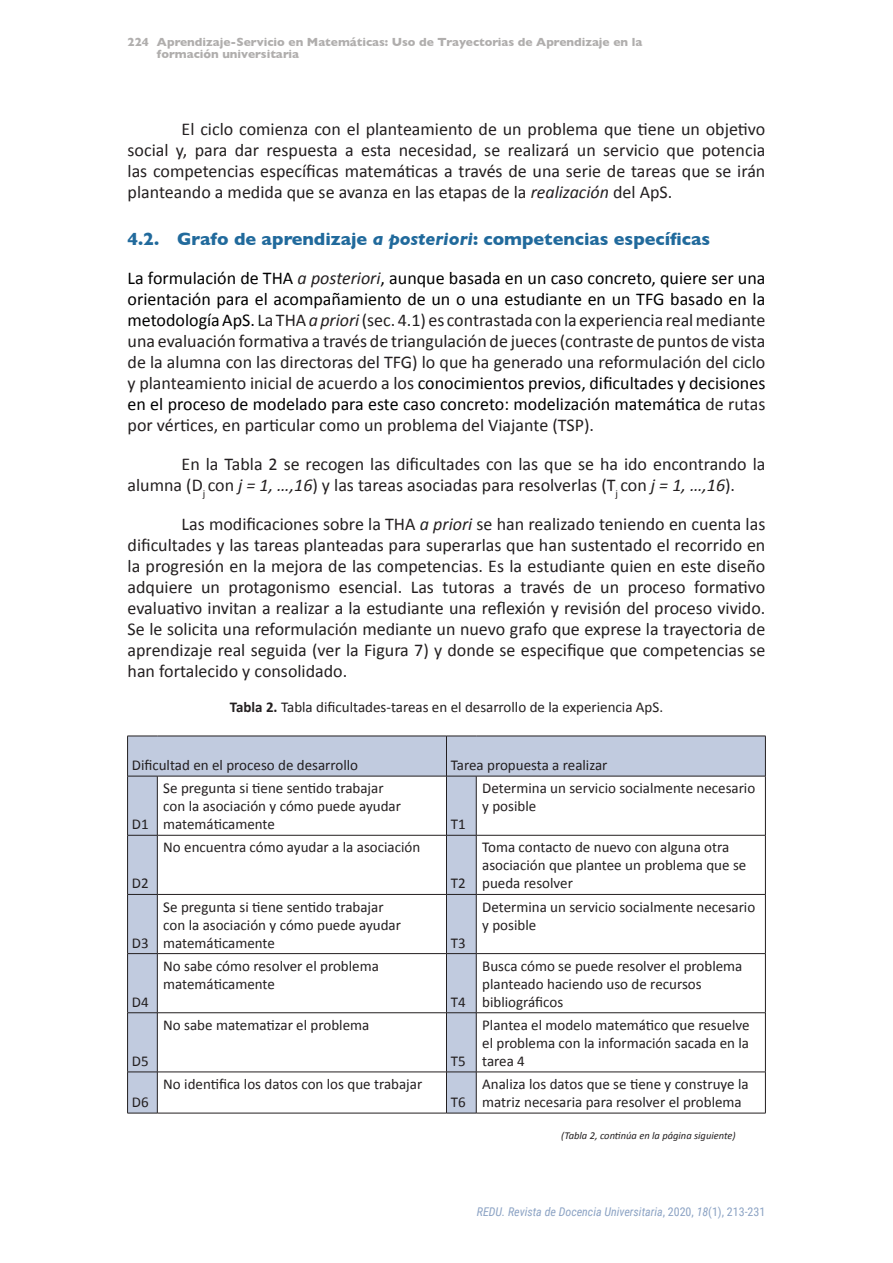
<style>
.page{position:relative;width:893px;height:1263px;background:#fff}
.page>*{position:absolute;margin:0;border:0;box-sizing:border-box;transform-origin:0 0}
.REDU_TXTGRAL{font:18px/21px "Calibri";color:#231f20;text-align:justify}
.REDU_TXTGRAL_1P{font:18px/21px "Calibri";color:#231f20;text-align:justify}
.REDU_TIT2{font:700 18px "Gill Sans";color:#216a9c}
.REDU_TXT_TABLA{font:15px/18px "Calibri";color:#231f20}
.REDU_TIT_TABLA{font:15px "Calibri";color:#231f20}
.t1{font:700 12px/12px "Gill Sans";color:#b0aead}
.t2{font:italic 12px "Roboto Condensed";color:#8ca3c4}
.REDU_TXT_TABLA-2{font:italic 10.5px "Calibri";color:#231f20}
.s1{font-style:italic}
.s2{color:#000001}
.s3{font-weight:700}
.s4{font-style:normal}
</style>
<div class="page">
<svg style="left:128px;top:737px;width:637px;height:376px"></svg>
<hr style="left:127px;top:835px;width:30px;height:1px;background:#231f20">
<hr style="left:157px;top:835px;width:289px;height:1px;background:#231f20">
<hr style="left:446px;top:835px;width:30px;height:1px;background:#231f20">
<hr style="left:476px;top:835px;width:290px;height:1px;background:#231f20">
<hr style="left:127px;top:894px;width:30px;height:1px;background:#231f20">
<hr style="left:157px;top:894px;width:289px;height:1px;background:#231f20">
<hr style="left:446px;top:894px;width:30px;height:1px;background:#231f20">
<hr style="left:476px;top:894px;width:290px;height:1px;background:#231f20">
<hr style="left:127px;top:953px;width:30px;height:1px;background:#231f20">
<hr style="left:157px;top:953px;width:289px;height:1px;background:#231f20">
<hr style="left:446px;top:953px;width:30px;height:1px;background:#231f20">
<hr style="left:476px;top:953px;width:290px;height:1px;background:#231f20">
<hr style="left:127px;top:1012px;width:30px;height:1px;background:#231f20">
<hr style="left:157px;top:1012px;width:289px;height:1px;background:#231f20">
<hr style="left:446px;top:1012px;width:30px;height:1px;background:#231f20">
<hr style="left:476px;top:1012px;width:290px;height:1px;background:#231f20">
<hr style="left:127px;top:1072px;width:30px;height:1px;background:#231f20">
<hr style="left:157px;top:1072px;width:289px;height:1px;background:#231f20">
<hr style="left:446px;top:1072px;width:30px;height:1px;background:#231f20">
<hr style="left:476px;top:1072px;width:290px;height:1px;background:#231f20">
<hr style="left:127px;top:1113px;width:30px;height:1px;background:#231f20">
<hr style="left:157px;top:1113px;width:289px;height:1px;background:#231f20">
<hr style="left:446px;top:1113px;width:30px;height:1px;background:#231f20">
<hr style="left:476px;top:1113px;width:290px;height:1px;background:#231f20">
<hr style="left:765px;top:776px;width:1px;height:59px;background:#231f20">
<hr style="left:765px;top:835px;width:1px;height:59px;background:#231f20">
<hr style="left:765px;top:895px;width:1px;height:58px;background:#231f20">
<hr style="left:765px;top:954px;width:1px;height:58px;background:#231f20">
<hr style="left:765px;top:1013px;width:1px;height:59px;background:#231f20">
<hr style="left:765px;top:1072px;width:1px;height:41px;background:#231f20">
<hr style="left:765px;top:736px;width:1px;height:40px;background:#231f20">
<hr style="left:127px;top:776px;width:30px;height:1px;background:#231f20">
<hr style="left:157px;top:776px;width:289px;height:1px;background:#231f20">
<hr style="left:446px;top:776px;width:30px;height:1px;background:#231f20">
<hr style="left:476px;top:776px;width:290px;height:1px;background:#231f20">
<hr style="left:127px;top:736px;width:30px;height:1px;background:#231f20">
<hr style="left:127px;top:736px;width:1px;height:40px;background:#231f20">
<hr style="left:157px;top:736px;width:289px;height:1px;background:#231f20">
<hr style="left:127px;top:776px;width:1px;height:59px;background:#231f20">
<hr style="left:157px;top:776px;width:1px;height:59px;background:#231f20">
<hr style="left:127px;top:835px;width:1px;height:59px;background:#231f20">
<hr style="left:157px;top:835px;width:1px;height:59px;background:#231f20">
<hr style="left:127px;top:895px;width:1px;height:58px;background:#231f20">
<hr style="left:157px;top:895px;width:1px;height:58px;background:#231f20">
<hr style="left:127px;top:954px;width:1px;height:58px;background:#231f20">
<hr style="left:157px;top:954px;width:1px;height:58px;background:#231f20">
<hr style="left:127px;top:1013px;width:1px;height:59px;background:#231f20">
<hr style="left:157px;top:1013px;width:1px;height:59px;background:#231f20">
<hr style="left:127px;top:1072px;width:1px;height:41px;background:#231f20">
<hr style="left:157px;top:1072px;width:1px;height:41px;background:#231f20">
<hr style="left:446px;top:736px;width:30px;height:1px;background:#231f20">
<hr style="left:446px;top:736px;width:1px;height:40px;background:#231f20">
<hr style="left:476px;top:736px;width:290px;height:1px;background:#231f20">
<hr style="left:446px;top:776px;width:1px;height:59px;background:#231f20">
<hr style="left:476px;top:776px;width:1px;height:59px;background:#231f20">
<hr style="left:446px;top:835px;width:1px;height:59px;background:#231f20">
<hr style="left:476px;top:835px;width:1px;height:59px;background:#231f20">
<hr style="left:446px;top:895px;width:1px;height:58px;background:#231f20">
<hr style="left:476px;top:895px;width:1px;height:58px;background:#231f20">
<hr style="left:446px;top:954px;width:1px;height:58px;background:#231f20">
<hr style="left:476px;top:954px;width:1px;height:58px;background:#231f20">
<hr style="left:446px;top:1013px;width:1px;height:59px;background:#231f20">
<hr style="left:476px;top:1013px;width:1px;height:59px;background:#231f20">
<hr style="left:446px;top:1072px;width:1px;height:41px;background:#231f20">
<hr style="left:476px;top:1072px;width:1px;height:41px;background:#231f20">
<p class="t1" style="left:128px;top:35px;width:23px">224</p>
<p class="t1" style="left:157px;top:35px;width:487px">Aprendizaje-Servicio en Matemáticas: Uso de Trayectorias de Aprendizaje en la formación universitaria</p>
<p class="REDU_TXTGRAL" style="left:128px;top:118px;width:639px;text-indent:54px">El ciclo comienza con el planteamiento de un problema que tiene un objetivo social y, para dar respuesta a esta necesidad, se realizará un servicio que potencia las competencias específicas matemáticas a través de una serie de tareas que se irán planteando a medida que se avanza en las etapas de la <span class="s1">realización</span> del ApS.</p>
<p class="REDU_TIT2" style="left:128px;top:224px;width:584px">4.2. Grafo de aprendizaje <span class="s1">a posteriori</span>: competencias específicas</p>
<p class="REDU_TXTGRAL_1P" style="left:128px;top:267px;width:639px"><span class="s2">La formulación de THA</span> <span class="s1">a posteriori</span><span class="s2">, aunque basada en un caso concreto, quiere ser una orientación para el acompañamiento de un o una estudiante en un TFG basado en la metodología ApS.</span> La THA <span class="s1">a priori</span> (sec. 4.1) es contrastada con la experiencia real mediante una evaluación formativa a través de triangulación de jueces (contraste de puntos de vista de la alumna con las directoras del TFG) lo que ha generado una reformulación del ciclo y planteamiento inicial de acuerdo a los <span class="s2">conocimientos previos, dificultades y decisiones en el proceso de modelado para este caso concreto: modelización matemática</span> de rutas por vértices, en particular como un problema del Viajante (TSP).</p>
<p class="REDU_TXTGRAL" style="left:128px;top:453px;width:639px;text-indent:54px">En la Tabla 2 se recogen las dificultades con las que se ha ido encontrando la alumna (D<sub>j</sub> con <span class="s1">j = 1, …,16</span>) y las tareas asociadas para resolverlas (T<sub>j</sub> con <span class="s1">j = 1, …,16</span>).</p>
<p class="REDU_TXTGRAL" style="left:128px;top:513px;width:639px;text-indent:54px">Las modificaciones sobre la THA <span class="s1">a priori</span> se han realizado teniendo en cuenta las dificultades y las tareas planteadas para superarlas que han sustentado el recorrido en la progresión en la mejora de las competencias. Es la estudiante quien en este diseño adquiere un protagonismo esencial. Las tutoras a través de un proceso formativo evaluativo invitan a realizar a la estudiante una reflexión y revisión del proceso vivido.<br>Se le solicita una reformulación mediante un nuevo grafo que exprese la trayectoria de aprendizaje real seguida (ver la Figura 7) y donde se especifique que competencias se han fortalecido y consolidado.</p>
<p class="REDU_TIT_TABLA" style="left:230px;top:698px;width:435px"><span class="s3">Tabla 2.</span> Tabla dificultades-tareas en el desarrollo de la experiencia ApS.</p>
<p class="REDU_TXT_TABLA" style="left:132px;top:756px;width:228px">Dificultad en el proceso de desarrollo</p>
<p class="REDU_TXT_TABLA" style="left:451px;top:756px;width:158px">Tarea propuesta a realizar</p>
<p class="REDU_TXT_TABLA" style="left:132px;top:815px;width:18px">D1</p>
<p class="REDU_TXT_TABLA" style="left:163px;top:779px;width:239px">Se pregunta si tiene sentido trabajar con la asociación y cómo puede ayudar matemáticamente</p>
<p class="REDU_TXT_TABLA" style="left:451px;top:815px;width:16px">T1</p>
<p class="REDU_TXT_TABLA" style="left:482px;top:779px;width:275px">Determina un servicio socialmente necesario y posible</p>
<p class="REDU_TXT_TABLA" style="left:132px;top:874px;width:18px">D2</p>
<p class="REDU_TXT_TABLA" style="left:163px;top:838px;width:259px">No encuentra cómo ayudar a la asociación</p>
<p class="REDU_TXT_TABLA" style="left:451px;top:874px;width:16px">T2</p>
<p class="REDU_TXT_TABLA" style="left:482px;top:838px;width:266px">Toma contacto de nuevo con alguna otra asociación que plantee un problema que se pueda resolver</p>
<p class="REDU_TXT_TABLA" style="left:132px;top:934px;width:18px">D3</p>
<p class="REDU_TXT_TABLA" style="left:163px;top:898px;width:239px">Se pregunta si tiene sentido trabajar con la asociación y cómo puede ayudar matemáticamente</p>
<p class="REDU_TXT_TABLA" style="left:451px;top:934px;width:16px">T3</p>
<p class="REDU_TXT_TABLA" style="left:482px;top:898px;width:275px">Determina un servicio socialmente necesario y posible</p>
<p class="REDU_TXT_TABLA" style="left:132px;top:993px;width:18px">D4</p>
<p class="REDU_TXT_TABLA" style="left:163px;top:957px;width:217px">No sabe cómo resolver el problema matemáticamente</p>
<p class="REDU_TXT_TABLA" style="left:451px;top:993px;width:16px">T4</p>
<p class="REDU_TXT_TABLA" style="left:482px;top:957px;width:262px">Busca cómo se puede resolver el problema planteado haciendo uso de recursos bibliográficos</p>
<p class="REDU_TXT_TABLA" style="left:132px;top:1052px;width:18px">D5</p>
<p class="REDU_TXT_TABLA" style="left:163px;top:1016px;width:208px">No sabe matematizar el problema</p>
<p class="REDU_TXT_TABLA" style="left:451px;top:1052px;width:16px">T5</p>
<p class="REDU_TXT_TABLA" style="left:482px;top:1016px;width:269px;text-align:justify">Plantea el modelo matemático que resuelve el problema con la información sacada en la tarea 4</p>
<p class="REDU_TXT_TABLA" style="left:132px;top:1093px;width:18px">D6</p>
<p class="REDU_TXT_TABLA" style="left:163px;top:1075px;width:261px">No identifica los datos con los que trabajar</p>
<p class="REDU_TXT_TABLA" style="left:451px;top:1093px;width:16px">T6</p>
<p class="REDU_TXT_TABLA" style="left:482px;top:1075px;width:268px">Analiza los datos que se tiene y construye la matriz necesaria para resolver el problema</p>
<p class="REDU_TXT_TABLA-2" style="left:561px;top:1129px;width:176px">(Tabla 2, continúa en la página siguiente)</p>
<p class="t2" style="left:477px;top:1204px;width:290px">REDU. Revista de Docencia Universitaria<span class="s4">, 2020,</span> 18<span class="s4">(1), 213-231</span></p>
</div>
